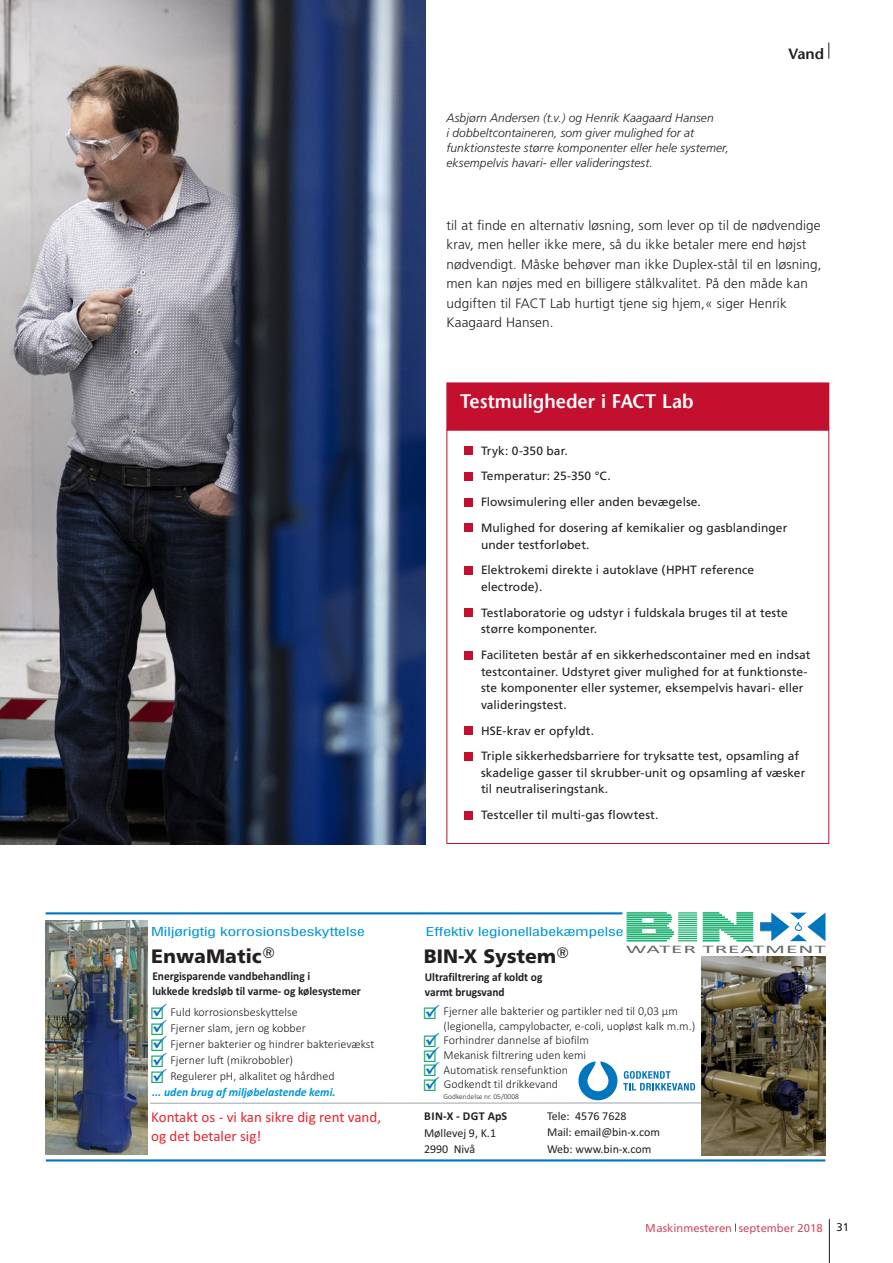
<style>
.page{position:relative;width:893px;height:1263px;background:#fff}
.page>*{position:absolute;margin:0;border:0;box-sizing:border-box;transform-origin:0 0}
.t1{font:600 19.5px "Stone Sans";color:#fff;scale:.95 1}
.t2{font:19.5px "Humanist 777 BT Black B";color:#231f20}
.t3{font:15px/18.3px "Calibri";color:#e72532}
.t4{font:600 15px "Stone Sans";color:#231f20}
.t5{font:15px "Humanist 777 BT Roman B";color:#231f20}
.t6{font:300 13.5px/19.5px "Frutiger";letter-spacing:.01em;color:#231f20}
.t7{font:12px/25.8px "Frutiger";letter-spacing:.005em;color:#231f20}
.t8{font:300 12px/14.7px "Calibri";color:#231f20}
.t9{font:italic 300 12px/15px "Frutiger";letter-spacing:.01em;color:#231f20}
.t10{font:700 12px/14.7px "Calibri";color:#231f20;scale:.95 1}
.t11{font:12px/16.5px "Calibri";color:#231f20}
.t12{font:condensed 12px "Swiss 721 BT";color:#0095d9;scale:1.46 1}
.t13{font:italic 700 12px "Calibri";color:#0095d9}
.t14{font:700 12px "Calibri";letter-spacing:.035em;color:#231f20}
.t15{font:11.4px "Calibri";letter-spacing:.04em;color:#63696b;scale:2.04 1}
.t16{font:11.25px "Frutiger";color:#c3102e}
.t17{font:300 7.5px "Calibri";color:#231f20}
.s1{color:#231f20}
</style>
<div class="page">
<hr style="left:829px;top:1219px;width:1px;height:44px;background:#231f20">
<svg style="left:828px;top:43px;width:1px;height:16px"></svg>
<img style="left:0;top:0;width:425px;height:845px">
<hr style="left:46px;top:912px;width:576px;height:2px;background:#0076be">
<hr style="left:46px;top:1159px;width:779px;height:2px;background:#0076be">
<hr style="left:150px;top:1102px;width:560px;height:1px;background:#9ea5ac">
<hr style="left:627px;top:913px;width:40px;height:1px;background:#19b070">
<hr style="left:627px;top:915px;width:44px;height:1px;background:#19b070">
<hr style="left:626px;top:917px;width:46px;height:1px;background:#19b070">
<svg style="left:626px;top:919px;width:16px;height:3px"></svg>
<hr style="left:627px;top:923px;width:42px;height:1px;background:#19b070">
<hr style="left:627px;top:925px;width:40px;height:1px;background:#19b070">
<hr style="left:627px;top:928px;width:42px;height:1px;background:#19b070">
<svg style="left:626px;top:930px;width:16px;height:3px"></svg>
<hr style="left:626px;top:938px;width:44px;height:1px;background:#19b070">
<hr style="left:627px;top:940px;width:40px;height:1px;background:#19b070">
<svg style="left:703px;top:913px;width:50px;height:11px"></svg>
<hr style="left:703px;top:925px;width:50px;height:1px;background:#19b070">
<hr style="left:703px;top:927px;width:50px;height:1px;background:#19b070">
<hr style="left:626px;top:934px;width:48px;height:1px;background:#19b070">
<hr style="left:627px;top:936px;width:45px;height:1px;background:#19b070">
<svg style="left:653px;top:913px;width:44px;height:28px"></svg>
<div style="left:760px;top:923px;width:12px;height:8px;background:#0076be"></div>
<div style="left:760px;top:923px;width:12px;height:8px;border:1px solid #517da6"></div>
<svg style="left:771px;top:912px;width:54px;height:29px"></svg>
<svg style="left:703px;top:930px;width:50px;height:11px"></svg>
<svg style="left:578px;top:1061px;width:117px;height:39px"></svg>
<img style="left:46px;top:920px;width:102px;height:235px">
<img style="left:702px;top:957px;width:123px;height:198px">
<div style="left:464px;top:446px;width:9px;height:8px;background:#c3102e"></div>
<div style="left:464px;top:472px;width:9px;height:8px;background:#c3102e"></div>
<div style="left:464px;top:498px;width:9px;height:8px;background:#c3102e"></div>
<div style="left:464px;top:524px;width:9px;height:8px;background:#c3102e"></div>
<div style="left:464px;top:566px;width:9px;height:8px;background:#c3102e"></div>
<div style="left:464px;top:608px;width:9px;height:9px;background:#c3102e"></div>
<div style="left:464px;top:651px;width:9px;height:8px;background:#c3102e"></div>
<div style="left:464px;top:726px;width:9px;height:8px;background:#c3102e"></div>
<div style="left:464px;top:752px;width:9px;height:8px;background:#c3102e"></div>
<div style="left:464px;top:811px;width:9px;height:8px;background:#c3102e"></div>
<div style="left:447px;top:383px;width:382px;height:46px;background:#c3102e"></div>
<div style="left:446px;top:383px;width:383px;height:47px;border:1px solid #c3102e"></div>
<p class="t9" style="left:446px;top:110px;width:284px">Asbjørn Andersen (t.v.) og Henrik Kaagaard Hansen<br>i dobbeltcontaineren, som giver mulighed for at funktionsteste større komponenter eller hele systemer, eksempelvis havari- eller valideringstest.</p>
<p class="t4" style="left:788px;top:47px;width:37px">Vand</p>
<p class="t6" style="left:446px;top:215px;width:377px">til at finde en alternativ løsning, som lever op til de nødvendige krav, men heller ikke mere, så du ikke betaler mere end højst nødvendigt. Måske behøver man ikke Duplex-stål til en løsning, men kan nøjes med en billigere stålkvalitet. På den måde kan udgiften til FACT Lab hurtigt tjene sig hjem,« siger Henrik Kaagaard Hansen.</p>
<h1 class="t1" style="left:460px;top:393px;width:247px">Testmuligheder i FACT Lab</h1>
<p class="t7" style="left:481px;top:437px;width:308px">Tryk: 0-350 bar.<br>Temperatur: 25-350 °C.<br>Flowsimulering eller anden bevægelse.<br>Mulighed for dosering af kemikalier og gasblandinger</p>
<p class="t7" style="left:481px;top:531px;width:275px">under testforløbet.<br>Elektrokemi direkte i autoklave (HPHT reference</p>
<p class="t7" style="left:481px;top:574px;width:308px">electrode).<br>Testlaboratorie og udstyr i fuldskala bruges til at teste</p>
<p class="t7" style="left:481px;top:616px;width:331px">større komponenter.<br>Faciliteten består af en sikkerhedscontainer med en indsat</p>
<p class="t7" style="left:481px;top:663px;width:328px;line-height:16.5px">testcontainer. Udstyret giver mulighed for at funktionste&shy;ste komponenter eller systemer, eksempelvis havari- eller valideringstest.</p>
<p class="t7" style="left:481px;top:717px;width:320px">HSE-krav er opfyldt.<br>Triple sikkerhedsbarriere for tryksatte test, opsamling af</p>
<p class="t7" style="left:481px;top:764px;width:326px;line-height:16.5px">skadelige gasser til skrubber-unit og opsamling af væsker til neutraliseringstank.</p>
<p class="t7" style="left:481px;top:802px;width:179px">Testceller til multi-gas flowtest.</p>
<p class="t12" style="left:151px;top:924px;width:148px">Miljørigtig korrosionsbeskyttelse</p>
<p class="t12" style="left:426px;top:924px;width:137px">Effektiv legionellabekæmpelse</p>
<p class="t15" style="left:626px;top:941px;width:99px">WATER TREATMENT</p>
<h1 class="t2" style="left:151px;top:943px;width:125px">EnwaMatic <sup>®</sup></h1>
<p class="t5" style="left:556px;top:944px;width:14px">®</p>
<p class="t10" style="left:152px;top:969px;width:221px">Energisparende vandbehandling i<br>lukkede kredsløb til varme- og kølesystemer</p>
<p class="t8" style="left:170px;top:1003px;width:205px;line-height:16px">Fuld korrosionsbeskyttelse<br>Fjerner slam, jern og kobber<br>Fjerner bakterier og hindrer bakterievækst Fjerner luft (mikrobobler)<br>Regulerer pH, alkalitet og hårdhed</p>
<p class="t13" style="left:152px;top:1083px;width:185px">... uden brug af miljøbelastende kemi.</p>
<p class="t11" style="left:547px;top:1107px;width:114px">Tele : 4576 7628<br>Mail : email@bin-x.com<br>Web: www.bin-x.com</p>
<h1 class="t2" style="left:424px;top:944px;width:134px">BIN-X System</h1>
<p class="t10" style="left:425px;top:969px;width:125px">Ultrafiltrering af koldt og varmt brugsvand</p>
<p class="t8" style="left:444px;top:1004px;width:253px">Fjerner alle bakterier og partikler ned til 0,03 µm (legionella, campylobacter, e-coli, uopløst kalk m.m.)<br>Forhindrer dannelse af biofilm<br>Mekanisk filtrering uden kemi<br>Automatisk rensefunktion<br>Godkendt til drikkevand</p>
<p class="t17" style="left:444px;top:1092px;width:77px">Godkendelse nr. 05/0008</p>
<p class="t3" style="left:151px;top:1108px;width:231px">Kontakt os - vi kan sikre dig rent vand, og det betaler sig!</p>
<p class="t14" style="left:424px;top:1107px;width:84px">BIN-X - DGT ApS</p>
<p class="t11" style="left:424px;top:1124px;width:74px">Møllevej 9, K.1<br>2990 Nivå</p>
<p class="t16" style="left:646px;top:1221px;width:205px">Maskinmesteren september 2018 <span class="s1">31</span></p>
</div>
